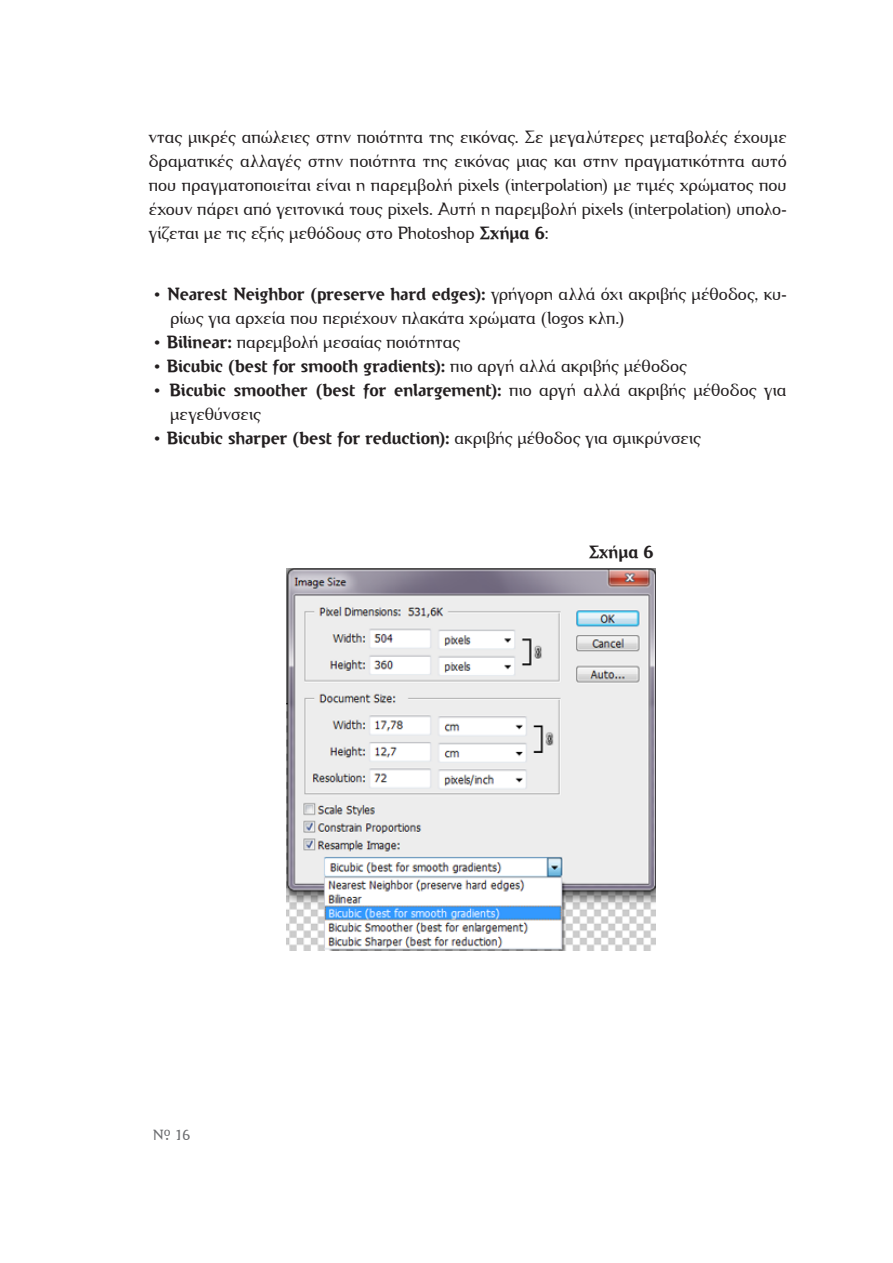
<style>
.page{position:relative;width:893px;height:1263px;background:#fff}
.page>*{position:absolute;margin:0;border:0;box-sizing:border-box;transform-origin:0 0}
.text{font:300 18px/24px "Cf Derrida";color:#231f20}
.text-2{font:300 18px "Cf Derrida";letter-spacing:-.005em;color:#231f20}
.t1{font:300 15px "Cf Derrida";color:#6c6d70}
.s1{font-style:inherit}
</style>
<div class="page">
<img style="left:286px;top:568px;width:369px;height:383px">
<p class="text" style="left:149px;top:125px;width:639px;text-align:justify">ντας μικρές απώλειες στην ποιότητα της εικόνας. Σε μεγαλύτερες μεταβολές έχουμε δραματικές αλλαγές στην ποιότητα της εικόνας μιας και στην πραγματικότητα αυτό που πραγματοποιείται είναι η παρεμβολή pixels (interpolation) με τιμές χρώματος που έχουν πάρει από γειτονικά τους pixels. Αυτή η παρεμβολή pixels (interpolation) υπολο&shy;γίζεται με τις εξής μεθόδους στο Photoshop <span class="s1">Σχήμα 6</span>:</p>
<p class="text" style="left:170px;top:282px;width:618px;text-indent:-17px"><span class="s1">• Nearest Neighbor (preserve hard edges):</span> γρήγορη αλλά όχι ακριβής μέθοδος, κυ&shy;ρίως για αρχεία που περιέχουν πλακάτα χρώματα (logos κλπ.)</p>
<p class="text" style="left:153px;top:330px;width:309px"><span class="s1">• Bilinear:</span> παρεμβολή μεσαίας ποιότητας</p>
<p class="text-2" style="left:153px;top:356px;width:536px">• Bicubic (best for smooth gradients): <span class="s1">πιο αργή αλλά ακριβής μέθοδος</span></p>
<p class="text" style="left:170px;top:378px;width:618px;text-indent:-17px"><span class="s1">• Bicubic smoother (best for enlargement):</span> πιο αργή αλλά ακριβής μέθοδος για μεγεθύνσεις</p>
<p class="text-2" style="left:153px;top:428px;width:550px">• Bicubic sharper (best for reduction): <span class="s1">ακριβής μέθοδος για σμικρύνσεις</span></p>
<p class="t1" style="left:153px;top:1127px;width:39px"># 16</p>
<p class="text-2" style="left:589px;top:543px;width:67px">Σχήμα 6</p>
</div>
